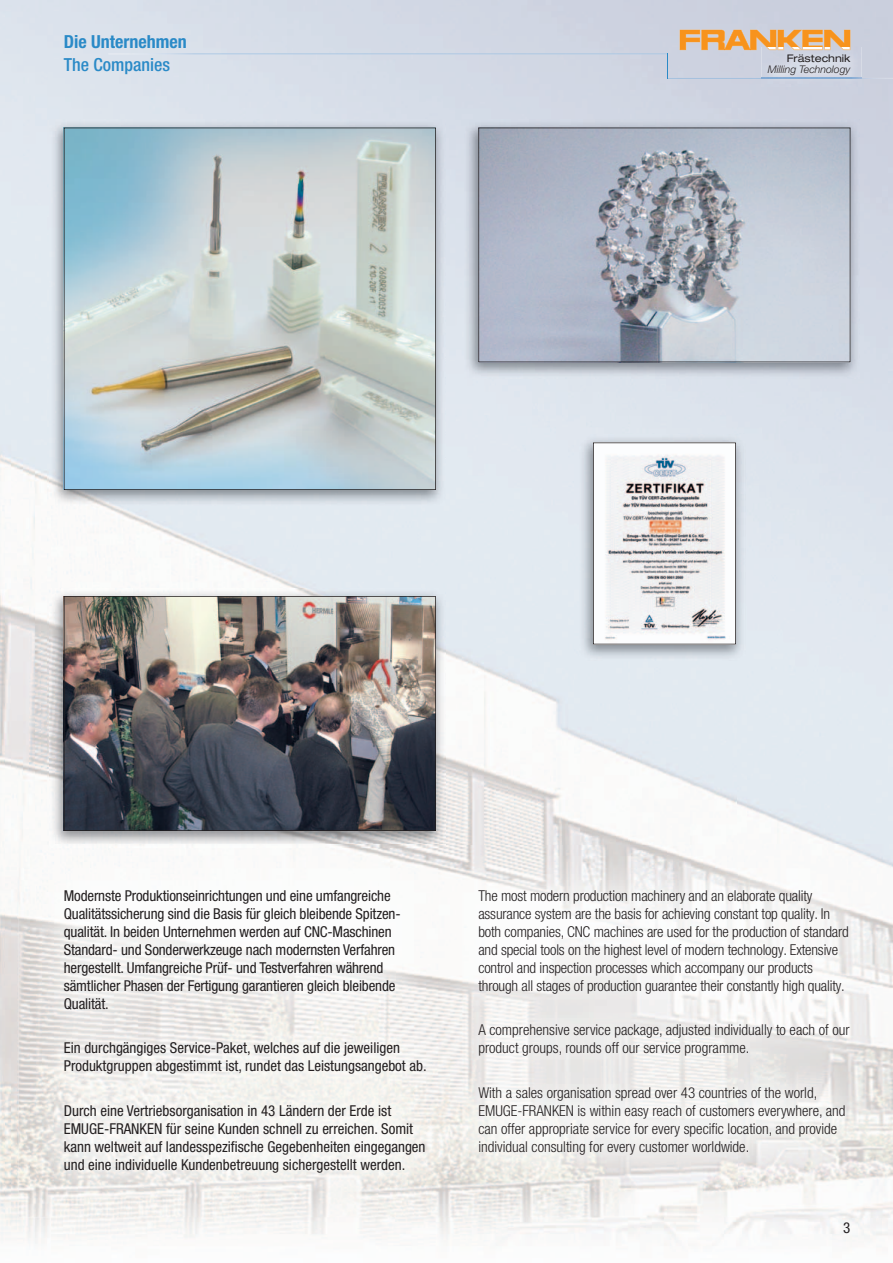
<style>
.page{position:relative;width:893px;height:1263px;background:#fff}
.page>*{position:absolute;margin:0;border:0;box-sizing:border-box;transform-origin:0 0}
.t1{font:700 condensed 18px "Helvetica Neue LT Pro";color:#2a8ac7}
.t2{font:500 condensed 18px "Helvetica Neue LT Pro";color:#2a8ac7}
.t3{font:300 condensed 15px/18px "Helvetica Neue LT Pro";letter-spacing:-.01em;color:#231f20}
.t4{font:condensed 15px/18px "Helvetica Neue LT Pro";letter-spacing:-.01em;color:#231f20}
.t5{font:italic 300 10.5px "Helvetica Neue LT Pro";color:#231f20}
.t6{font:expanded 10.5px "Helvetica Neue LT Pro";color:#231f20}
</style>
<div class="page">
<img style="left:0;top:0;width:840px;height:157px">
<img style="left:0;top:157px;width:52px;height:1087px">
<img style="left:420px;top:157px;width:53px;height:688px">
<img style="left:473px;top:378px;width:157px;height:467px">
<img style="left:761px;top:47px;width:100px;height:40px">
<svg style="left:680px;top:30px;width:170px;height:20px;background:#e8ae6b"></svg>
<img style="left:108px;top:54px;width:559px;height:1px">
<img style="left:668px;top:78px;width:225px;height:1px">
<img style="left:761px;top:78px;width:100px;height:1px">
<svg style="left:667px;top:54px;width:1px;height:25px"></svg>
<img style="left:19px;top:845px;width:874px;height:372px">
<img style="left:464px;top:120px;width:396px;height:258px">
<svg style="left:478px;top:128px;width:372px;height:234px;background:#afb6c3"></svg>
<img style="left:50px;top:120px;width:395px;height:386px">
<svg style="left:64px;top:128px;width:372px;height:362px;background:#bac9cb"></svg>
<img style="left:579px;top:435px;width:166px;height:225px">
<svg style="left:593px;top:442px;width:143px;height:202px"></svg>
<img style="left:50px;top:589px;width:395px;height:258px">
<img style="left:64px;top:596px;width:372px;height:235px">
<p class="t1" style="left:64px;top:31px;width:124px">Die Unternehmen</p>
<p class="t2" style="left:64px;top:54px;width:108px">The Companies</p>
<p class="t6" style="left:787px;top:52px;width:65px">Frästechnik</p>
<p class="t5" style="left:768px;top:63px;width:84px">Milling Technology</p>
<p class="t4" style="left:64px;top:886px;width:338px">Modernste Produktionseinrichtungen und eine umfang reiche Qualitätssicherung sind die Basis für gleich bleibende Spitzen&shy;qualität. In beiden Unternehmen werden auf CNC-Maschinen Standard- und Sonder werkzeuge nach modernsten Verfahren hergestellt. Umfangreiche Prüf- und Testverfahren während sämtlicher Phasen der Fertigung garantieren gleich bleibende Qualität.</p>
<p class="t4" style="left:64px;top:1039px;width:364px">Ein durchgängiges Service-Paket, welches auf die jeweiligen<br>Produkt gruppen abgestimmt ist, rundet das Leistungs angebot ab.</p>
<p class="t4" style="left:64px;top:1101px;width:363px">Durch eine Vertriebsorganisation in 43 Ländern der Erde ist EMUGE-FRANKEN für seine Kunden schnell zu erreichen. Somit kann weltweit auf landesspezifische Gegebenheiten einge gangen und eine individuelle Kundenbetreuung sicher gestellt werden.</p>
<p class="t3" style="left:478px;top:886px;width:372px">The most modern production machinery and an elaborate quality assurance system are the basis for achieving constant top quality. In both companies, CNC machines are used for the production of standard and special tools on the highest level of modern technology. Extensive control and inspection processes which accompany our products through all stages of production guarantee their constantly high quality.</p>
<p class="t3" style="left:478px;top:1021px;width:373px">A comprehensive service package, adjusted individually to each of our product groups, rounds off our service programme.</p>
<p class="t3" style="left:478px;top:1083px;width:368px">With a sales organisation spread over 43 countries of the world, EMUGE-FRANKEN is within easy reach of customers everywhere, and can offer appropriate service for every specific location, and provide individual consulting for every customer worldwide.</p>
<p class="t4" style="left:843px;top:1219px;width:9px">3</p>
</div>
